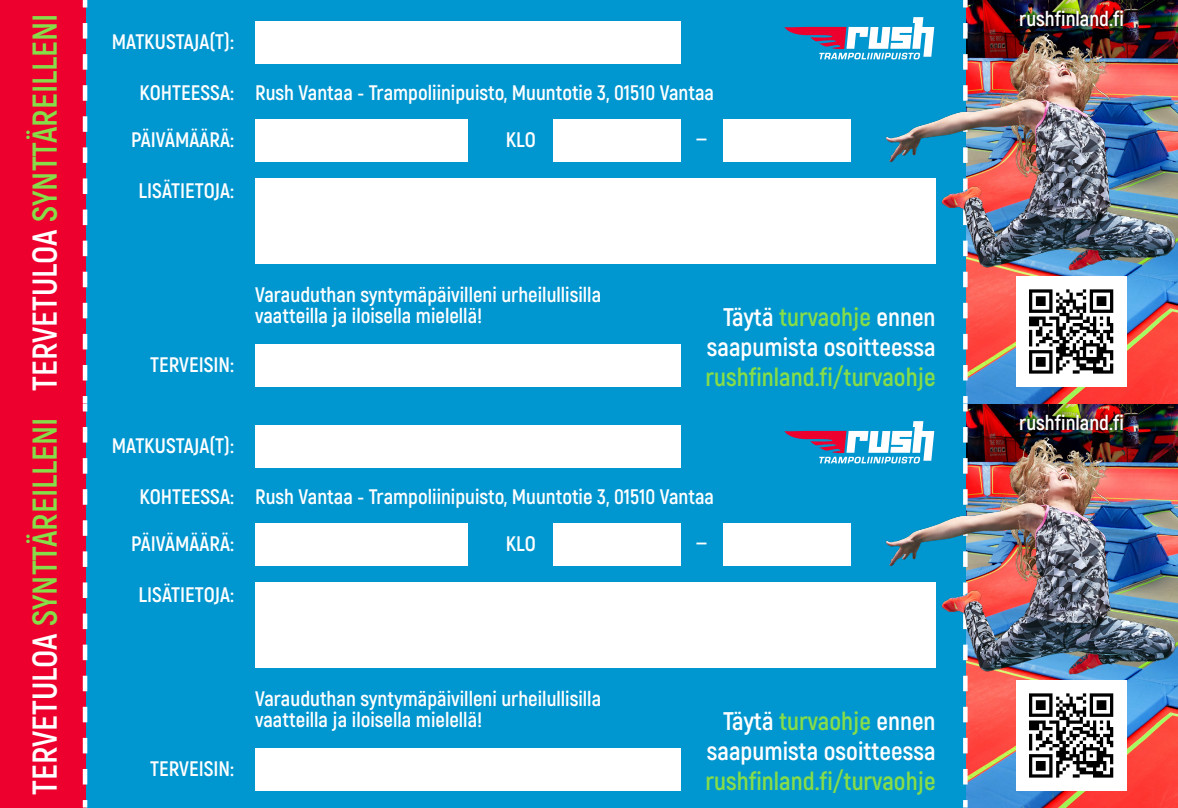
<style>
.page{position:relative;width:1178px;height:808px;background:#fff}
.page>*{position:absolute;margin:0;border:0;box-sizing:border-box;transform-origin:0 0}
.t1{font:700 34.5px "Akrobat";color:#87dd48}
.t2{font:700 25.5px/30px "Akrobat";color:#fff;text-align:right}
.t3{font:700 25.5px "Akrobat";color:#87dd48}
.t4{font:700 21px/21px "Akrobat";color:#fff}
.s1{color:#fff}
.s2{color:#87dd48}
</style>
<div class="page">
<img style="left:965px;top:0;width:213px;height:808px">
<div style="left:85px;top:0;width:880px;height:404px;background:#0096d0"></div>
<div style="left:255px;top:21px;width:425px;height:43px;background:#fff"></div>
<svg style="left:784px;top:26px;width:66px;height:33px"></svg>
<img style="left:1016px;top:302px;width:111px;height:85px">
<div style="left:255px;top:119px;width:213px;height:43px;background:#fff"></div>
<div style="left:553px;top:119px;width:127px;height:43px;background:#fff"></div>
<div style="left:723px;top:119px;width:127px;height:43px;background:#fff"></div>
<div style="left:255px;top:344px;width:425px;height:43px;background:#fff"></div>
<div style="left:255px;top:179px;width:680px;height:85px;background:#fff"></div>
<div style="left:0;top:0;width:85px;height:404px;background:#ed002e"></div>
<img style="left:1013px;top:2px;width:117px;height:8px">
<svg style="left:83px;top:0;width:4px;height:8px"></svg>
<svg style="left:83px;top:23px;width:4px;height:365px"></svg>
<svg style="left:963px;top:0;width:4px;height:8px"></svg>
<svg style="left:963px;top:302px;width:4px;height:86px"></svg>
<img style="left:850px;top:10px;width:328px;height:292px">
<div style="left:85px;top:404px;width:880px;height:404px;background:#0096d0"></div>
<div style="left:255px;top:425px;width:425px;height:43px;background:#fff"></div>
<svg style="left:784px;top:430px;width:66px;height:33px"></svg>
<img style="left:1016px;top:706px;width:111px;height:85px">
<div style="left:255px;top:523px;width:213px;height:43px;background:#fff"></div>
<div style="left:553px;top:523px;width:127px;height:43px;background:#fff"></div>
<div style="left:723px;top:523px;width:127px;height:43px;background:#fff"></div>
<div style="left:255px;top:748px;width:425px;height:43px;background:#fff"></div>
<div style="left:255px;top:583px;width:680px;height:85px;background:#fff"></div>
<div style="left:0;top:404px;width:85px;height:404px;background:#ed002e"></div>
<img style="left:1013px;top:406px;width:117px;height:8px">
<svg style="left:83px;top:396px;width:4px;height:15px"></svg>
<svg style="left:83px;top:427px;width:4px;height:365px"></svg>
<svg style="left:83px;top:800px;width:4px;height:7px"></svg>
<svg style="left:963px;top:396px;width:4px;height:15px"></svg>
<svg style="left:963px;top:706px;width:4px;height:86px"></svg>
<svg style="left:963px;top:800px;width:4px;height:7px"></svg>
<img style="left:850px;top:414px;width:328px;height:292px">
<h1 class="t1" style="left:23px;top:390px;width:379px;rotate:-90deg"><span class="s1">TERVETULOA</span> SYNTTÄREILLENI</h1>
<h1 class="t1" style="left:23px;top:794px;width:379px;rotate:-90deg"><span class="s1">TERVETULOA</span> SYNTTÄREILLENI</h1>
<p class="t4" style="left:112px;top:31px;width:124px">MATKUSTAJA(T):</p>
<p class="t4" style="left:140px;top:82px;width:576px">KOHTEESSA: Rush Vantaa - Trampoliinipuisto, Muuntotie 3, 01510 Vantaa</p>
<p class="t4" style="left:131px;top:129px;width:104px">PÄIVÄMÄÄRÄ:</p>
<p class="t4" style="left:139px;top:180px;width:97px">LISÄTIETOJA:</p>
<p class="t4" style="left:506px;top:129px;width:32px">KLO</p>
<p class="t4" style="left:696px;top:129px;width:13px">—</p>
<p class="t4" style="left:150px;top:354px;width:85px">TERVEISIN:</p>
<p class="t4" style="left:255px;top:284px;width:348px">Varauduthan syntymäpäivilleni urheilullisilla vaatteilla ja iloisella mielellä!</p>
<p class="t4" style="left:112px;top:435px;width:124px">MATKUSTAJA(T):</p>
<p class="t2" style="left:707px;top:302px;width:230px">Täytä <span class="s2">turvaohje</span> ennen saapumista osoitteessa</p>
<p class="t3" style="left:706px;top:361px;width:231px">rushfinland.fi/turvaohje</p>
<p class="t4" style="left:140px;top:486px;width:576px">KOHTEESSA: Rush Vantaa - Trampoliinipuisto, Muuntotie 3, 01510 Vantaa</p>
<p class="t4" style="left:131px;top:533px;width:104px">PÄIVÄMÄÄRÄ:</p>
<p class="t4" style="left:139px;top:584px;width:97px">LISÄTIETOJA:</p>
<p class="t4" style="left:506px;top:533px;width:32px">KLO</p>
<p class="t4" style="left:696px;top:533px;width:13px">—</p>
<p class="t4" style="left:150px;top:758px;width:85px">TERVEISIN:</p>
<p class="t4" style="left:255px;top:688px;width:348px">Varauduthan syntymäpäivilleni urheilullisilla vaatteilla ja iloisella mielellä!</p>
<p class="t2" style="left:707px;top:706px;width:230px">Täytä <span class="s2">turvaohje</span> ennen saapumista osoitteessa</p>
<p class="t3" style="left:706px;top:765px;width:231px">rushfinland.fi/turvaohje</p>
<p class="t4" style="left:1019px;top:8px;width:106px">rushfinland.fi</p>
<p class="t4" style="left:1019px;top:412px;width:106px">rushfinland.fi</p>
</div>
